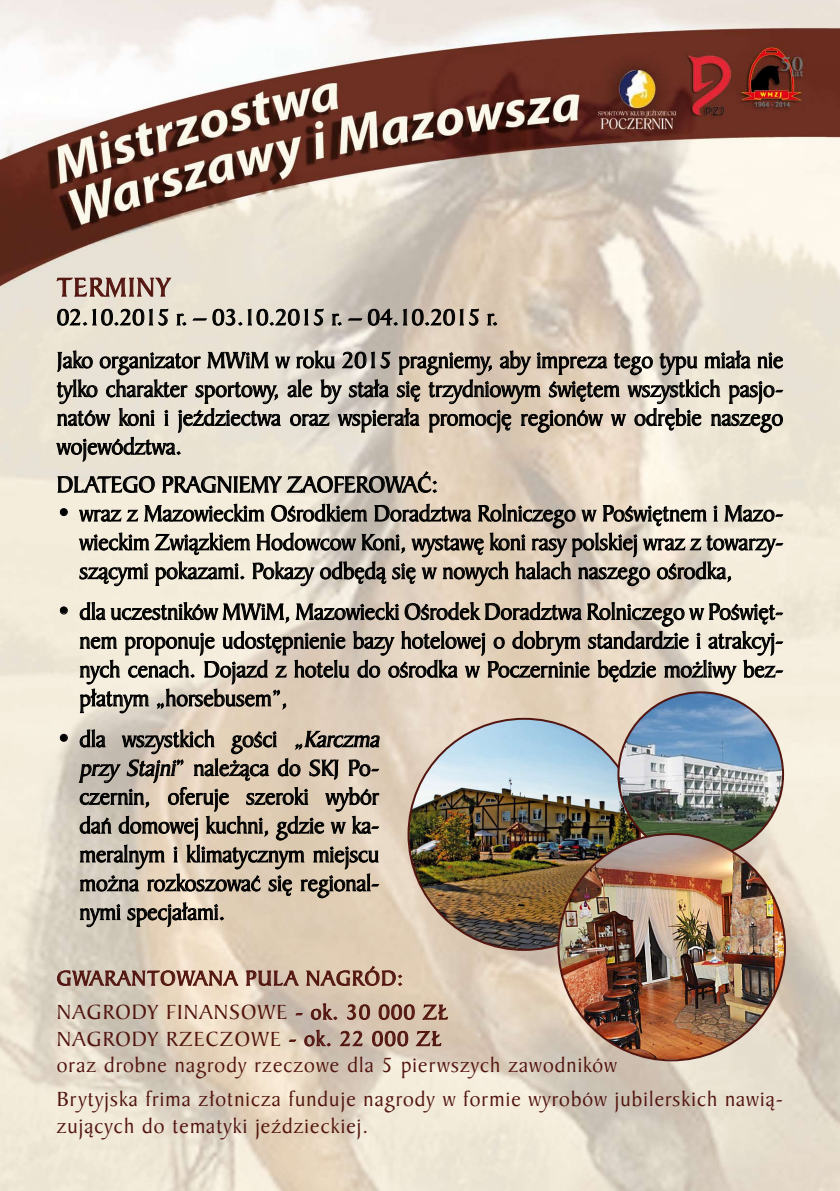
<style>
.page{position:relative;width:840px;height:1191px;background:#fff}
.page>*{position:absolute;margin:0;border:0;box-sizing:border-box;transform-origin:0 0}
.t1{font:28px "Baker Signet EU";letter-spacing:.05em;color:#531510}
.t2{font:24px/28.8px "Baker Signet EU";color:#000;text-align:justify}
.t3{font:22px/26.4px "Baker Signet EU";letter-spacing:.05em;color:#531510}
.s1{font-style:italic}
</style>
<div class="page">
<img style="left:0;top:0;width:839px;height:1191px">
<svg style="left:55px;top:274px;width:728px;height:188px;background:#c9bfb1"></svg>
<svg style="left:57px;top:471px;width:726px;height:115px;background:#c2b9aa"></svg>
<svg style="left:60px;top:606px;width:8px;height:8px"></svg>
<svg style="left:79px;top:602px;width:704px;height:111px;background:#c1b6a7"></svg>
<svg style="left:60px;top:733px;width:8px;height:9px"></svg>
<svg style="left:78px;top:729px;width:302px;height:198px;background:#b8ab99"></svg>
<img style="left:408px;top:719px;width:231px;height:231px;border-radius:116px">
<svg style="left:57px;top:965px;width:346px;height:27px;background:#c4ac9a"></svg>
<svg style="left:295px;top:1012px;width:9px;height:4px"></svg>
<svg style="left:310px;top:1002px;width:28px;height:18px"></svg>
<svg style="left:346px;top:1003px;width:24px;height:17px"></svg>
<svg style="left:378px;top:1004px;width:37px;height:16px"></svg>
<svg style="left:421px;top:1003px;width:28px;height:17px"></svg>
<svg style="left:288px;top:1038px;width:9px;height:4px"></svg>
<svg style="left:303px;top:1029px;width:28px;height:18px"></svg>
<svg style="left:338px;top:1030px;width:25px;height:17px"></svg>
<svg style="left:371px;top:1030px;width:37px;height:17px"></svg>
<svg style="left:414px;top:1030px;width:28px;height:16px"></svg>
<img style="left:618px;top:692px;width:164px;height:165px;border-radius:82px">
<img style="left:558px;top:834px;width:226px;height:225px">
<p class="t1" style="left:57px;top:270px;width:115px">TERMINY</p>
<p class="t2" style="left:57px;top:296px;width:727px;line-height:42.8px">02.10.2015 r. – 03.10.2015 r. – 04.10.2015 r.<br>Jako organizator MWiM w roku 2015 pragniemy, aby impreza tego typu miała nie</p>
<p class="t2" style="left:57px;top:375px;width:727px">tylko charakter sportowy, ale by stała się trzydniowym świętem wszystkich pasjo&shy;natów koni i jeździectwa oraz wspierała promocję regionów w odrębie naszego województwa.</p>
<p class="t2" style="left:57px;top:470px;width:31px">Dlategopragniemyzaoferowa</p>
<p class="t2" style="left:417px;top:470px;width:22px">ć:</p>
<p class="t2" style="left:79px;top:499px;width:705px;text-indent:-23px">• wraz z Mazowieckim Ośrodkiem Doradztwa Rolniczego w Poświętnem i Mazo&shy;wieckim Związkiem H odowcow Koni, wystawę koni rasy polskiej wraz z towarzy&shy;szącymi pokazami. Pokazy odbędą się w nowych halach naszego ośrodka,</p>
<p class="t2" style="left:79px;top:597px;width:705px;text-indent:-23px">• dla uczestników MWiM, Mazowiecki Ośrodek Doradztwa Rolniczego w Poświęt&shy;nem proponuje udostępnienie bazy hotelowej o dobrym standardzie i atrakcyj&shy;nych cenach. Dojazd z hotelu do ośrodka w Poczerninie będzie możliwy bez&shy;płatnym „horsebusem”,</p>
<p class="t2" style="left:79px;top:725px;width:305px;text-align:left;text-indent:-23px">• dla wszystkich gości <span class="s1">„Karczma przy Stajni</span>” należąca do SKJ Po&shy;czernin, oferuje szeroki wybór dań domowej kuchni, gdzie w ka&shy;meralnym i klimatycznym miejscu można rozkoszować się regional&shy;nymi specjałami.</p>
<p class="t3" style="left:57px;top:965px;width:16px">gwarantowanap</p>
<p class="t3" style="left:257px;top:965px;width:30px">ulanagr</p>
<p class="t3" style="left:364px;top:965px;width:40px">ód:</p>
<p class="t3" style="left:57px;top:999px;width:15px">nagrodyfinansow</p>
<p class="t3" style="left:276px;top:999px;width:151px">E - ok. 30 000 zł</p>
<p class="t3" style="left:57px;top:1025px;width:14px">nagrody</p>
<p class="t3" style="left:57px;top:1025px;width:561px;text-indent:109px">RZECZOWE - ok. 22 000 zł<br>oraz drobne nagrody rzeczowe dla 5 pierwszych zawodników</p>
<p class="t3" style="left:57px;top:1086px;width:727px">Brytyjska frima złotnicza funduje nagrody w formie wyrobów jubilerskich nawią&shy;zujących do tematyki jeździeckiej.</p>
</div>
